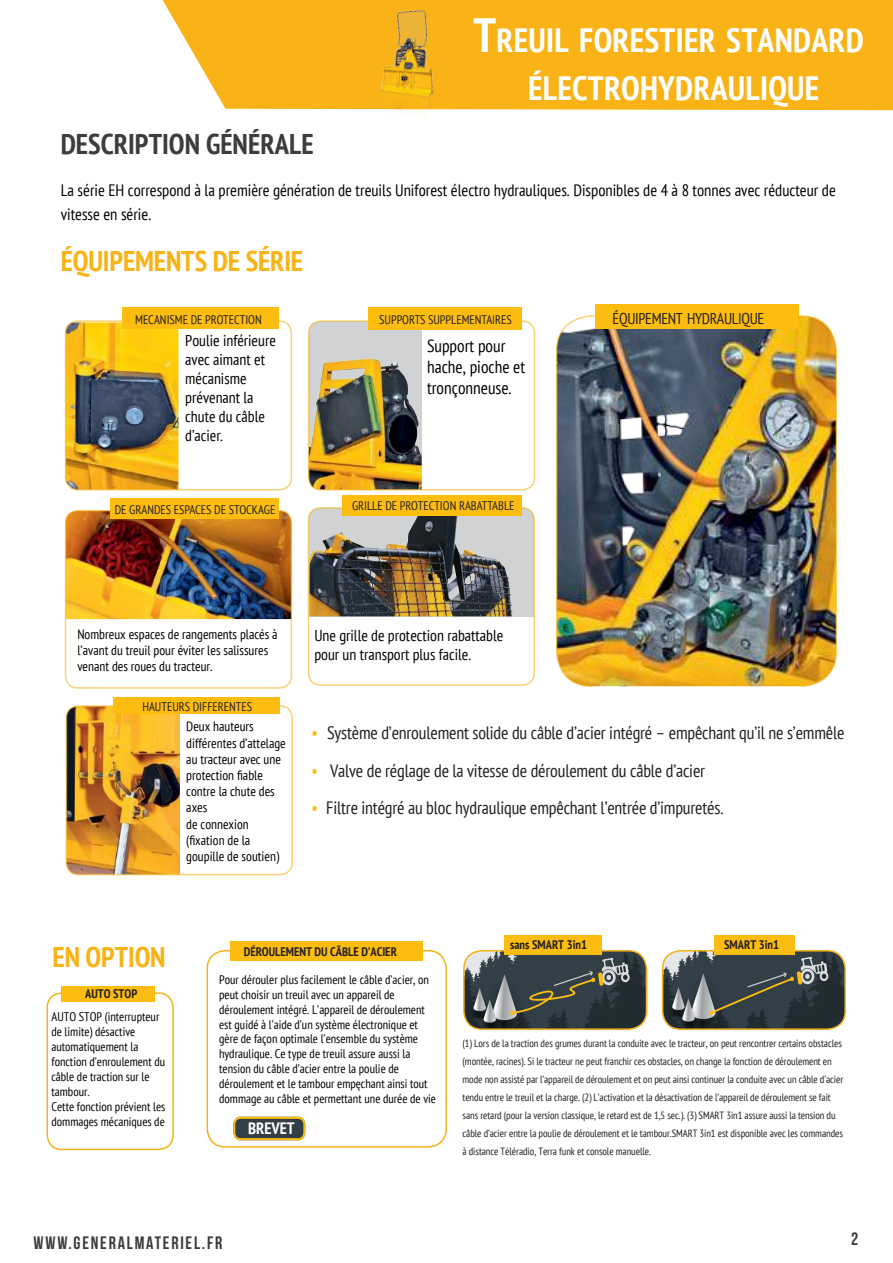
<style>
.page{position:relative;width:893px;height:1263px;background:#fff}
.page>*{position:absolute;margin:0;border:0;box-sizing:border-box;transform-origin:0 0}
.t1{font:700 condensed 33.6px/48px "PT Sans";letter-spacing:.01em;color:#fff;text-align:center}
.t2{font:700 condensed 28.5px "PT Sans";letter-spacing:-.005em;color:#f9b316}
.t3{font:700 condensed 28.5px "PT Sans";color:#3d3d3d}
.t4{font:18px "Bebas Neue";letter-spacing:.1em;color:#3d3d3d}
.t5{font:condensed 17.85px "PT Sans";letter-spacing:-.01em;color:#231f20}
.t6{font:condensed 17.4px/20.9px "PT Sans";color:#000}
.t7{font:condensed 16.5px/24px "PT Sans";color:#000}
.t8{font:700 condensed 16.5px "PT Sans";letter-spacing:-.005em;color:#fff}
.t9{font:condensed 15.75px/18.9px "PT Sans";color:#000}
.t10{font:condensed 15.6px "PT Sans";letter-spacing:-.02em;color:#231f20}
.t11{font:condensed 13.5px/16.2px "PT Sans";color:#000}
.t12{font:condensed 12.45px/15px "PT Sans";color:#000}
.t13{font:condensed 12.45px "PT Sans";color:#231f20}
.t14{font:700 condensed 12.45px "PT Sans";color:#231f20}
.t15{font:condensed 10.5px/18px "PT Sans";letter-spacing:-.005em;color:#231f20}
.s1{font-size:48px}
.s2{color:#fdbd10}
</style>
<div class="page">
<img style="left:308px;top:513px;width:224px;height:103px">
<div style="left:308px;top:507px;width:227px;height:179px;border:2px solid #f9b316;border-radius:12px"></div>
<div style="left:342px;top:496px;width:179px;height:20px;background:#fdbd10"></div>
<img style="left:309px;top:323px;width:113px;height:167px">
<div style="left:308px;top:320px;width:227px;height:170px;border:2px solid #f9b316;border-radius:12px"></div>
<div style="left:368px;top:307px;width:154px;height:22px;background:#fdbd10"></div>
<img style="left:66px;top:323px;width:112px;height:167px">
<div style="left:65px;top:320px;width:227px;height:170px;border:2px solid #f9b316;border-radius:12px"></div>
<div style="left:122px;top:308px;width:157px;height:21px;background:#fdbd10"></div>
<img style="left:66px;top:707px;width:114px;height:167px">
<div style="left:66px;top:705px;width:227px;height:170px;border:2px solid #f9b316;border-radius:12px"></div>
<div style="left:113px;top:697px;width:166px;height:17px;background:#fdbd10"></div>
<img style="left:66px;top:511px;width:225px;height:108px">
<div style="left:65px;top:510px;width:227px;height:179px;border:2px solid #f9b316;border-radius:12px"></div>
<div style="left:110px;top:499px;width:169px;height:20px;background:#fdbd10"></div>
<img style="left:557px;top:316px;width:279px;height:370px">
<div style="left:556px;top:315px;width:281px;height:372px;border:2px solid #f9b316;border-radius:35px"></div>
<div style="left:595px;top:304px;width:203px;height:25px;background:#fdbd10"></div>
<div style="left:47px;top:992px;width:127px;height:158px;border:2px solid #f7b218;border-radius:14px"></div>
<div style="left:62px;top:986px;width:93px;height:15px;background:#fdbd10"></div>
<svg style="left:464px;top:951px;width:182px;height:78px;background:#495152"></svg>
<div style="left:463px;top:950px;width:184px;height:80px;border:2px solid #f7b218;border-radius:18px"></div>
<svg style="left:663px;top:951px;width:182px;height:78px;background:#475052"></svg>
<div style="left:662px;top:950px;width:184px;height:80px;border:2px solid #f7b218;border-radius:18px"></div>
<div style="left:504px;top:935px;width:98px;height:20px;background:#fdbd10"></div>
<div style="left:714px;top:935px;width:81px;height:20px;background:#fdbd10"></div>
<div style="left:207px;top:950px;width:240px;height:198px;border:2px solid #f7b218;border-radius:18px"></div>
<div style="left:231px;top:941px;width:192px;height:20px;background:#fdbd10"></div>
<svg style="left:233px;top:1117px;width:72px;height:23px;background:#5e5c3f"></svg>
<div style="left:162px;top:0;width:731px;height:110px;background:#f9b316"></div>
<img style="left:375px;top:5px;width:72px;height:109px">
<h1 class="t1" style="left:473px;top:16px;width:392px"><span class="s1">T</span>REUIL FORESTIER STANDARD<br>ÉLECTROHYDRAULIQUE</h1>
<h2 class="t3" style="left:61px;top:125px;width:255px">DESCRIPTION GÉNÉRALE</h2>
<h3 class="t7" style="left:61px;top:178px;width:777px">La série EH correspond à la première génération de treuils Uniforest électro hydrauliques. Disponibles de 4 à 8 tonnes avec réducteur de vitesse en série.</h3>
<h2 class="t2" style="left:61px;top:242px;width:244px">ÉQUIPEMENTS DE SÉRIE</h2>
<p class="t13" style="left:135px;top:311px;width:128px">MECANISME DE PROTECTION</p>
<p class="t13" style="left:379px;top:312px;width:134px">SUPPORTS SUPPLEMENTAIRES</p>
<h3 class="t9" style="left:185px;top:331px;width:92px">Poulie inférieure avec aimant et mécanisme prévenant la chute du câble d’acier.</h3>
<h3 class="t6" style="left:427px;top:335px;width:100px">Support pour hache, pioche et tronçonneuse.</h3>
<p class="t13" style="left:115px;top:502px;width:162px">DE GRANDES ESPACES DE STOCKAGE</p>
<p class="t13" style="left:352px;top:497px;width:164px">GRILLE DE PROTECTION RABATTABLE</p>
<p class="t11" style="left:77px;top:625px;width:202px">Nombreux espaces de rangements placés à l’avant du treuil pour éviter les salissures venant des roues du tracteur.</p>
<h3 class="t9" style="left:314px;top:626px;width:190px">Une grille de protection rabattable pour un transport plus facile.</h3>
<p class="t13" style="left:143px;top:698px;width:111px">HAUTEURS DIFFERENTES</p>
<h3 class="t10" style="left:613px;top:308px;width:153px">ÉQUIPEMENT HYDRAULIQUE</h3>
<p class="t11" style="left:186px;top:718px;width:101px">Deux hauteurs différentes d’attelage au tracteur avec une protection fiable contre la chute des axes<br>de connexion (fixation de la goupille de soutien)</p>
<h3 class="t5" style="left:311px;top:721px;width:535px"><span class="s2">•</span> Système d’enroulement solide du câble d’acier intégré – empêchant qu’il ne s’emmêle</h3>
<h3 class="t5" style="left:311px;top:759px;width:395px"><span class="s2">•</span> Valve de réglage de la vitesse de déroulement du câble d’acier</h3>
<h3 class="t5" style="left:311px;top:796px;width:414px"><span class="s2">•</span> Filtre intégré au bloc hydraulique empêchant l’entrée d’impuretés.</h3>
<h2 class="t2" style="left:53px;top:938px;width:115px">EN OPTION</h2>
<p class="t14" style="left:85px;top:985px;width:54px">AUTO STOP</p>
<p class="t12" style="left:51px;top:1009px;width:115px">AUTO STOP (interrupteur de limite) désactive automatiquement la fonction d’enroulement du câble de traction sur le tambour.<br>Cette fonction prévient les dommages mécaniques de</p>
<p class="t14" style="left:244px;top:943px;width:155px">DÉROULEMENT DU CÂBLE D’ACIER</p>
<p class="t12" style="left:219px;top:971px;width:218px">Pour dérouler plus facilement le câble d’acier, on peut choisir un treuil avec un appareil de déroulement intégré. L’appareil de déroulement est guidé à l’aide d’un système électronique et gère de façon optimale l’ensemble du système hydraulique. Ce type de treuil assure aussi la tension du câble d’acier entre la poulie de déroulement et le tambour empęchant ainsi tout dommage au câble et permettant une durée de vie</p>
<h3 class="t8" style="left:248px;top:1117px;width:48px">BREVET</h3>
<p class="t14" style="left:510px;top:937px;width:78px">sans SMART 3in1</p>
<p class="t14" style="left:724px;top:936px;width:56px">SMART 3in1</p>
<p class="t15" style="left:462px;top:1034px;width:382px">(1) Lors de la traction des grumes durant la conduite avec le tracteur, on peut rencontrer certains obstacles (montée, racines). Si le tracteur ne peut franchir ces obstacles, on change la fonction de déroulement en mode non assisté par l’appareil de déroulement et on peut ainsi continuer la conduite avec un câble d’acier tendu entre le treuil et la charge. (2) L’activation et la désactivation de l’appareil de déroulement se fait sans retard (pour la version classique, le retard est de 1,5 sec.). (3) SMART 3in1 assure aussi la tension du câble d’acier entre la poulie de déroulement et le tambour.SMART 3in1 est disponible avec les commandes à distance Téléradio, Terra funk et console manuelle.</p>
<h3 class="t4" style="left:33px;top:1233px;width:190px">WWW.GENERALMATERIEL.FR</h3>
<h3 class="t4" style="left:851px;top:1229px;width:9px">2</h3>
</div>
